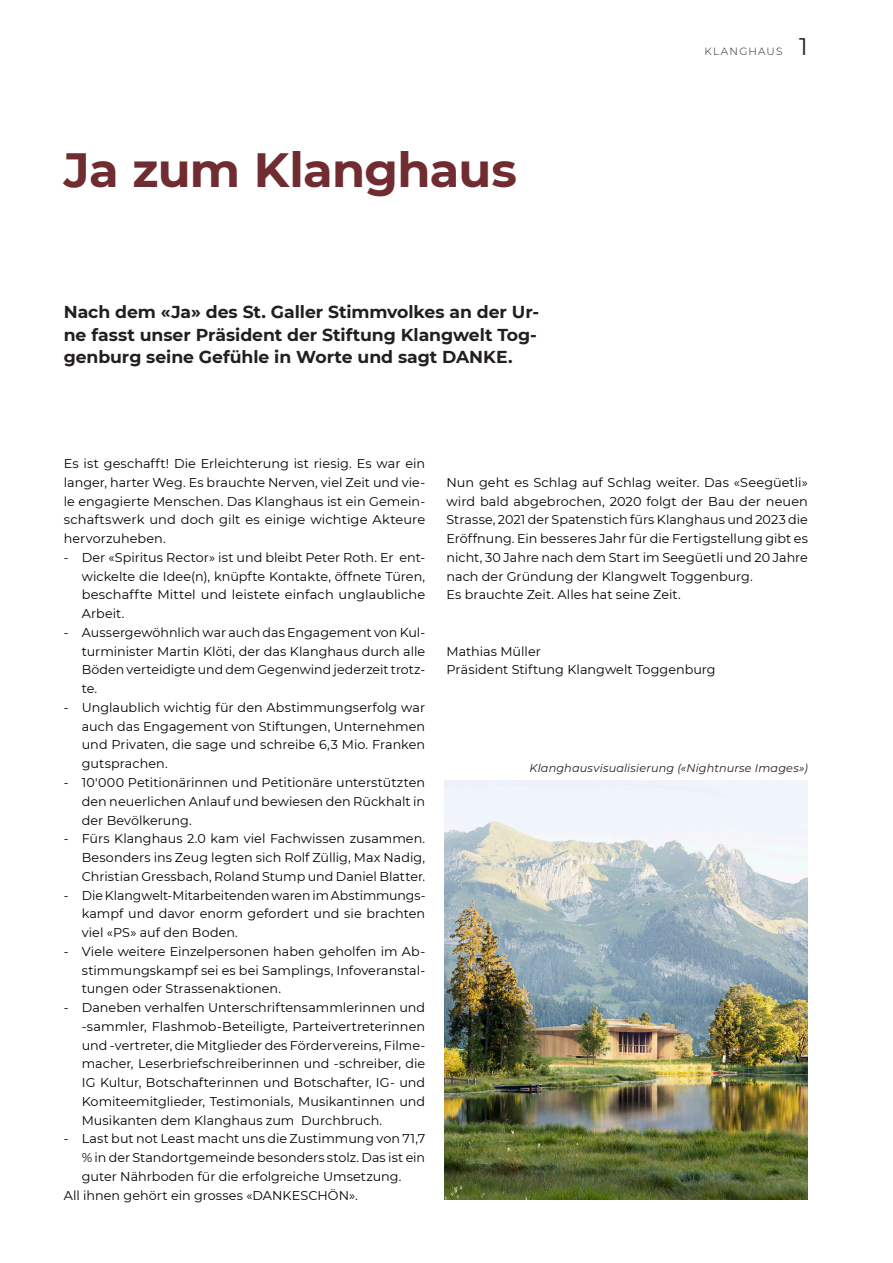
<style>
.page{position:relative;width:893px;height:1263px;background:#fff}
.page>*{position:absolute;margin:0;border:0;box-sizing:border-box;transform-origin:0 0}
._02_Titel_IH{font:700 48px "Montserrat";letter-spacing:-.015em;color:#702c31}
._03_Lead{font:700 17.25px/22.5px "Montserrat";letter-spacing:-.005em;color:#231f20}
._04_Lauftext-2_Spalt{font:12.75px/18.8px "Montserrat";letter-spacing:.005em;color:#000;text-align:justify}
._06_Bildlegende{font:italic 11.25px "Montserrat";letter-spacing:.015em;color:#231f20}
._01_Seitentitel{font:300 10.5px "Montserrat";letter-spacing:.115em;color:#231f20}
.s1{font-weight:400;font-size:24px}
</style>
<div class="page">
<img style="left:445px;top:780px;width:363px;height:419px">
<p class="_02_Titel_IH" style="left:64px;top:135px;width:455px">Ja zum Klanghaus</p>
<p class="_03_Lead" style="left:64px;top:300px;width:477px">Nach dem «Ja» des St. Galler Stimmvolkes an der Ur&shy;ne fasst unser Präsident der Stiftung Klangwelt Tog&shy;genburg seine Gefühle in Worte und sagt DANKE.</p>
<p class="_01_Seitentitel" style="left:704px;top:44px;width:105px">KLANGHAUS <span class="s1">1</span></p>
<p class="_04_Lauftext-2_Spalt" style="left:64px;top:454px;width:363px">Es ist geschafft! Die Erleichterung ist riesig. Es war ein langer, harter Weg. Es brauchte Nerven, viel Zeit und vie&shy;le engagierte Menschen. Das Klanghaus ist ein Gemein&shy;schaftswerk und doch gilt es einige wichtige Akteure hervorzuheben.</p>
<p class="_04_Lauftext-2_Spalt" style="left:82px;top:548px;width:345px;text-indent:-18px">- Der «Spiritus Rector» ist und bleibt Peter Roth. Er ent&shy;wickelte die Idee(n), knüpfte Kontakte, öffnete Türen, beschaffte Mittel und leistete einfach unglaubliche Arbeit.</p>
<p class="_04_Lauftext-2_Spalt" style="left:82px;top:623px;width:345px;text-indent:-18px">- Aussergewöhnlich war auch das Engagement von Kul&shy;turminister Martin Klöti, der das Klanghaus durch alle Böden verteidigte und dem Gegenwind jederzeit trotz&shy;te.</p>
<p class="_04_Lauftext-2_Spalt" style="left:82px;top:698px;width:345px;text-indent:-18px">- Unglaublich wichtig für den Abstimmungserfolg war auch das Engagement von Stiftungen, Unternehmen und Privaten, die sage und schreibe 6,3 Mio. Franken gutsprachen.</p>
<p class="_04_Lauftext-2_Spalt" style="left:82px;top:773px;width:345px;text-indent:-18px">- 10'000 Petitionärinnen und Petitionäre unterstützten den neuerlichen Anlauf und bewiesen den Rückhalt in der Bevölkerung.</p>
<p class="_04_Lauftext-2_Spalt" style="left:82px;top:829px;width:345px;text-indent:-18px">- Fürs Klanghaus 2.0 kam viel Fachwissen zusammen.<br>Besonders ins Zeug legten sich Rolf Züllig, Max Nadig, Christian Gressbach, Roland Stump und Daniel Blatter.</p>
<p class="_04_Lauftext-2_Spalt" style="left:82px;top:885px;width:345px;text-indent:-18px">- Die Klangwelt-Mitarbeitenden waren im Abstimmungs&shy;kampf und davor enorm gefordert und sie brachten viel «PS» auf den Boden.</p>
<p class="_04_Lauftext-2_Spalt" style="left:82px;top:941px;width:345px;text-indent:-18px">- Viele weitere Einzelpersonen haben geholfen im Ab&shy;stimmungskampf sei es bei Samplings, Infoveranstal&shy;tungen oder Strassenaktionen.</p>
<p class="_04_Lauftext-2_Spalt" style="left:82px;top:998px;width:345px;text-indent:-18px">- Daneben verhalfen Unterschriftensammlerinnen und -sammler, Flashmob-Beteiligte, Parteivertreterinnen und -vertreter, die Mitglieder des Fördervereins, Filme&shy;macher, Leserbriefschreiberinnen und -schreiber, die IG Kultur, Botschafterinnen und Botschafter, IG- und Komiteemitglieder, Testimonials, Musikantinnen und Musikanten dem Klanghaus zum Durchbruch.</p>
<p class="_04_Lauftext-2_Spalt" style="left:82px;top:1129px;width:345px;text-indent:-18px">- Last but not Least macht uns die Zustimmung von 71,7 % in der Standortgemeinde besonders stolz. Das ist ein guter Nährboden für die erfolgreiche Umsetzung.</p>
<p class="_04_Lauftext-2_Spalt" style="left:64px;top:1185px;width:295px">All ihnen gehört ein grosses «DANKESCHÖN».</p>
<p class="_04_Lauftext-2_Spalt" style="left:446px;top:473px;width:363px">Nun geht es Schlag auf Schlag weiter. Das «Seegüetli» wird bald abgebrochen, 2020 folgt der Bau der neuen Strasse, 2021 der Spatenstich fürs Klanghaus und 2023 die Eröffnung. Ein besseres Jahr für die Fertigstellung gibt es nicht, 30 Jahre nach dem Start im Seegüetli und 20 Jahre nach der Gründung der Klangwelt Toggenburg.</p>
<p class="_04_Lauftext-2_Spalt" style="left:446px;top:585px;width:236px">Es brauchte Zeit. Alles hat seine Zeit.</p>
<p class="_04_Lauftext-2_Spalt" style="left:446px;top:641px;width:96px">Mathias Müller</p>
<p class="_04_Lauftext-2_Spalt" style="left:446px;top:660px;width:271px">Präsident Stiftung Klangwelt Toggenburg</p>
<p class="_06_Bildlegende" style="left:529px;top:760px;width:280px">Klanghausvisualisierung («Nightnurse Images»)</p>
</div>
